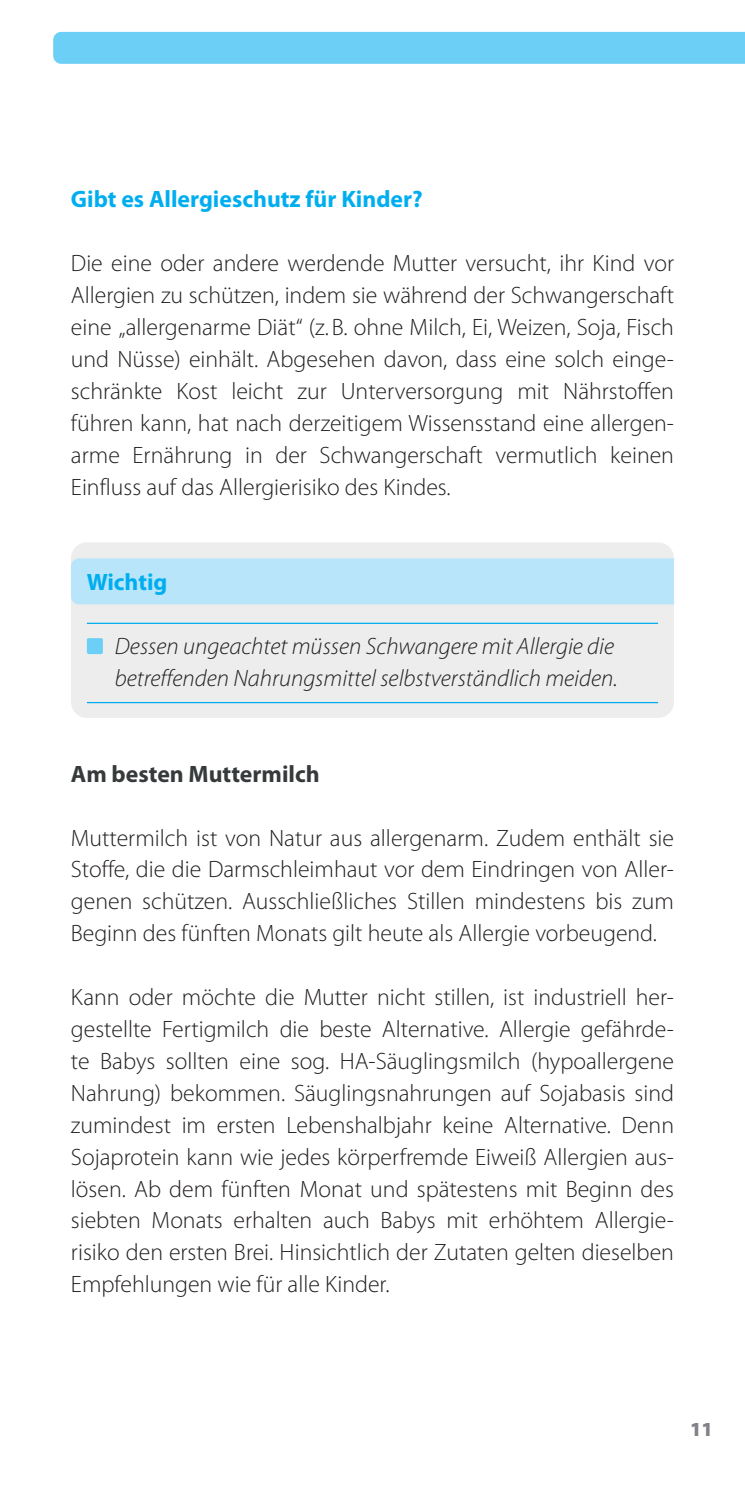
<style>
.page{position:relative;width:745px;height:1489px;background:#fff}
.page>*{position:absolute;margin:0;border:0;box-sizing:border-box;transform-origin:0 0}
.t1{font:300 23.75px/32px "Myriad Pro";color:#231f20;text-align:justify}
.t2{font:italic 300 23.75px/32px "Myriad Pro";color:#231f20}
.t3{font:700 23.75px "Myriad Pro";color:#00aeef}
.t4{font:700 23.75px "Myriad Pro";color:#363a3b}
.t5{font:900 20px "Myriad Pro";color:#808285}
</style>
<div class="page">
<div style="left:53px;top:32px;width:691px;height:32px;background:#6bcff6"></div>
<div style="left:71px;top:542px;width:602px;height:176px;background:#ecedec;border-radius:16px"></div>
<div style="left:71px;top:558px;width:602px;height:46px;background:#b9e5fa"></div>
<hr style="left:87px;top:622px;width:570px;height:2px;background:#00aeef">
<hr style="left:87px;top:702px;width:570px;height:1px;background:#00aeef">
<div style="left:87px;top:638px;width:16px;height:16px;background:#6bcff6;border-radius:2px"></div>
<p class="t3" style="left:71px;top:186px;width:353px">Gibt es Allergieschutz für Kinder?</p>
<p class="t1" style="left:71px;top:248px;width:604px">Die eine oder andere werdende Mutter versucht, ihr Kind vor Allergien zu schützen, indem sie während der Schwangerschaft eine „allergenarme Diät“ (z.B. ohne Milch, Ei, Weizen, Soja, Fisch und Nüsse) einhält. Abgesehen davon, dass eine solch einge&shy;schränkte Kost leicht zur Unterversorgung mit Nährstoffen führen kann, hat nach derzeitigem Wissensstand eine allergen&shy;arme Ernährung in der Schwangerschaft vermutlich keinen Einfluss auf das Allergierisiko des Kindes.</p>
<p class="t3" style="left:87px;top:569px;width:82px">Wichtig</p>
<p class="t2" style="left:115px;top:630px;width:504px">Dessen ungeachtet müssen Schwangere mit Allergie die betreffenden Nahrungsmittel selbstverständlich meiden.</p>
<p class="t4" style="left:71px;top:760px;width:250px">Am besten Muttermilch</p>
<p class="t1" style="left:71px;top:822px;width:604px">Muttermilch ist von Natur aus allergenarm. Zudem enthält sie Stoffe, die die Darmschleimhaut vor dem Eindringen von Aller&shy;genen schützen. Ausschließliches Stillen mindestens bis zum Beginn des fünften Monats gilt heute als Allergie vorbeugend.</p>
<p class="t1" style="left:71px;top:981px;width:604px">Kann oder möchte die Mutter nicht stillen, ist industriell her&shy;gestellte Fertigmilch die beste Alternative. Allergie gefährde&shy;te Babys sollten eine sog. HA-Säuglingsmilch (hypoallergene Nahrung) bekommen. Säuglingsnahrungen auf Sojabasis sind zumindest im ersten Lebenshalbjahr keine Alternative. Denn Sojaprotein kann wie jedes körperfremde Eiweiß Allergien aus&shy;lösen. Ab dem fünften Monat und spätestens mit Beginn des siebten Monats erhalten auch Babys mit erhöhtem Allergie&shy;risiko den ersten Brei. Hinsichtlich der Zutaten gelten dieselben Empfehlungen wie für alle Kinder.</p>
<p class="t5" style="left:689px;top:1417px;width:24px">11</p>
</div>
